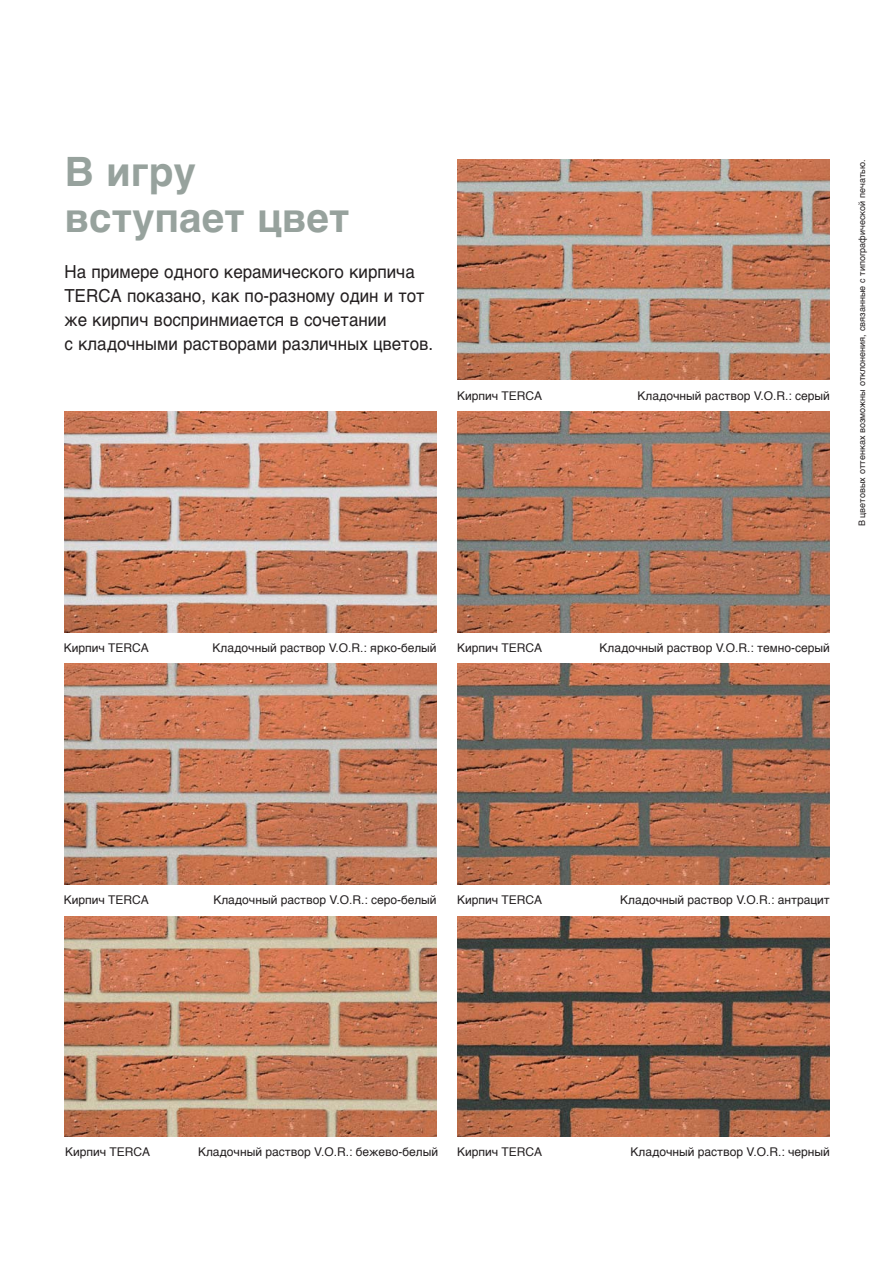
<style>
.page{position:relative;width:893px;height:1263px;background:#fff}
.page>*{position:absolute;margin:0;border:0;box-sizing:border-box;transform-origin:0 0}
.t1{font:700 40.5px/46.5px "Helvetica Cyr";color:#97a29d}
.t2{font:18px/24px "Helvetica Cyr Upright";color:#231f20;scale:.94 1}
.t3{font:12px "Helvetica";color:#231f20}
.t4{font:9px "Helvetica Cyr Upright";color:#231f20}
</style>
<div class="page">
<img style="left:458px;top:159px;width:372px;height:221px">
<img style="left:458px;top:916px;width:372px;height:221px">
<img style="left:458px;top:664px;width:372px;height:220px">
<img style="left:458px;top:412px;width:372px;height:220px">
<img style="left:65px;top:916px;width:372px;height:221px">
<img style="left:65px;top:664px;width:372px;height:220px">
<img style="left:65px;top:412px;width:372px;height:220px">
<h1 class="t1" style="left:65px;top:153px;width:286px">В игру вступает цвет</h1>
<h2 class="t2" style="left:65px;top:261px;width:394px">На примере одного керамического кирпича TERCA показано, как по-разному один и тот же кирпич воспринмиается в сочетании<br>с кладочными растворами различных цветов.</h2>
<p class="t3" style="left:457px;top:391px;width:86px">Кирпич TERCA</p>
<p class="t3" style="left:638px;top:391px;width:194px">Кладочный раствор V.O.R.: серый</p>
<p class="t4" style="left:859px;top:526px;width:368px;rotate:-90deg">В цветовых оттенках возможны отклонения, связанные с типографической печатью.</p>
<p class="t3" style="left:64px;top:643px;width:86px">Кирпич TERCA</p>
<p class="t3" style="left:213px;top:643px;width:225px">Кладочный раствор V.O.R.: ярко-белый</p>
<p class="t3" style="left:457px;top:643px;width:86px">Кирпич TERCA</p>
<p class="t3" style="left:600px;top:643px;width:232px">Кладочный раствор V.O.R.: темно-серый</p>
<p class="t3" style="left:64px;top:895px;width:86px">Кирпич TERCA</p>
<p class="t3" style="left:213px;top:895px;width:225px">Кладочный раствор V.O.R.: серо-белый</p>
<p class="t3" style="left:457px;top:895px;width:86px">Кирпич TERCA</p>
<p class="t3" style="left:620px;top:895px;width:211px">Кладочный раствор V.O.R.: антрацит</p>
<p class="t3" style="left:65px;top:1147px;width:86px">Кирпич TERCA</p>
<p class="t3" style="left:198px;top:1147px;width:241px">Кладочный раствор V.O.R.: бежево-белый</p>
<p class="t3" style="left:457px;top:1147px;width:86px">Кирпич TERCA</p>
<p class="t3" style="left:630px;top:1147px;width:201px">Кладочный раствор V.O.R.: черный</p>
</div>
